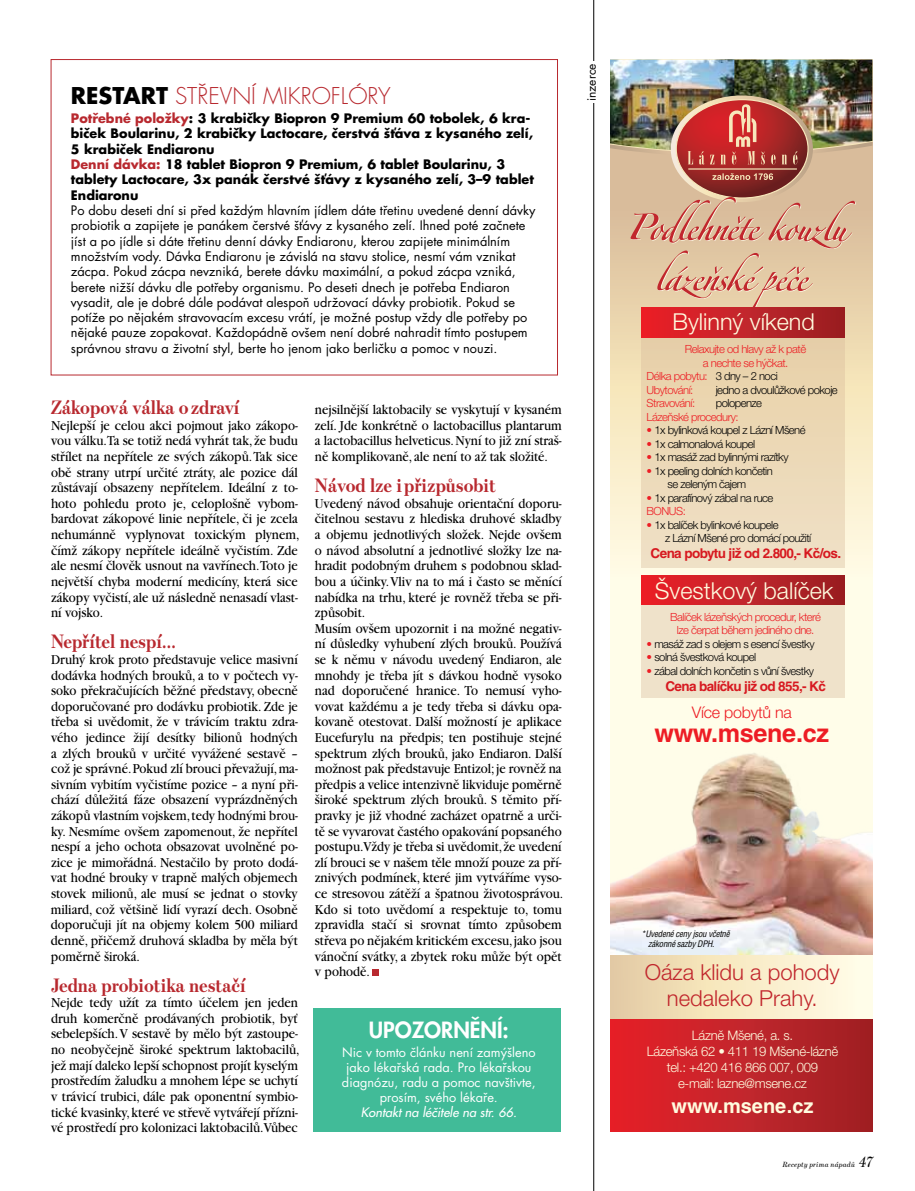
<style>
.page{position:relative;width:915px;height:1191px;background:#fff}
.page>*{position:absolute;margin:0;border:0;box-sizing:border-box;transform-origin:0 0}
.t1{font:700 25.2px "Helvetica CE";letter-spacing:-.015em;color:#ed1d24}
.t2{font:300 23.4px "Helvetica Neue CE";color:#fffcdf}
.t3{font:300 22.5px "Futura CE";letter-spacing:.135em;color:#b8292f}
.t4{font:300 22.05px/26.4px "Helvetica Neue CE";color:#c1272d;text-align:center}
.t5{font:800 21.75px "Futura CE";color:#fff}
.t6{font:700 19.95px "Helvetica CE";color:#fffcdf}
.t7{font:700 19.5px "Escrow";color:#b8292f;scale:.9 1}
.t8{font:300 16.05px "Helvetica Neue CE";letter-spacing:-.015em;color:#ed1d24}
.t9{font:14.25px/15.6px "Garamond CE";color:#000;text-align:justify;scale:.9 1}
.t10{font:700 13.5px "Helvetica CE";letter-spacing:-.045em;color:#d71920}
.t11{font:300 13.2px/15.8px "Helvetica Neue CE";letter-spacing:-.025em;color:#fffcdf;text-align:center}
.t12{font:12.75px/15.3px "Futura CE";color:#000}
.t13{font:700 12.75px/15.3px "Futura CE";color:#000}
.t14{font:12.75px/15px "Futura CE";color:#fff;text-align:center}
.t15{font:italic 12.75px "Futura CE";color:#fff}
.t16{font:12px "Futura CE";color:#000}
.t17{font:300 11.25px/13.5px "Helvetica Neue CE";letter-spacing:-.045em;color:#000}
.t18{font:300 11.25px/13.5px "Helvetica Neue CE";letter-spacing:-.045em;color:#ed1d24;text-align:center}
.t19{font:italic condensed 8.7px/10.5px "Helvetica CE";letter-spacing:-.025em;color:#000}
.t20{font:italic 7.5px "Escrow";letter-spacing:.02em;color:#000}
.s1{font-weight:700;color:#000}
.s2{color:#b8292f}
.s3{color:#000}
.s4{color:#ed1d24}
.s5{font-size:15px}
</style>
<div class="page">
<div style="left:51px;top:59px;width:506px;height:316px;border:1px solid #b8292f"></div>
<hr style="left:593px;top:0;width:1px;height:1191px;background:#000">
<div style="left:586px;top:61px;width:13px;height:42px;background:#fff"></div>
<div style="left:372px;top:969px;width:7px;height:7px;background:#b8292f"></div>
<div style="left:313px;top:1008px;width:247px;height:123px;background:#41bb98"></div>
<svg style="left:610px;top:320px;width:262px;height:420px;background:#fbf4da"></svg>
<img style="left:610px;top:740px;width:262px;height:215px">
<div style="left:609px;top:955px;width:263px;height:64px;background:linear-gradient(to right,#e7cea1,#ffffea)"></div>
<div style="left:609px;top:1019px;width:263px;height:112px;background:linear-gradient(to right,#e7222a,#9e2326)"></div>
<div style="left:641px;top:337px;width:203px;height:231px;background:linear-gradient(to bottom,#e7d0a7,#f0e1c6)"></div>
<div style="left:641px;top:308px;width:203px;height:29px;background:linear-gradient(to right,#ed222a,#982225)"></div>
<div style="left:641px;top:604px;width:203px;height:93px;background:#efe2ca"></div>
<div style="left:641px;top:575px;width:203px;height:30px;background:linear-gradient(to right,#ed222a,#982225)"></div>
<img style="left:610px;top:60px;width:262px;height:260px">
<h3 class="t3" style="left:71px;top:83px;width:319px"><span class="s1">Restart</span> STŘEVN Í MIKROFLÓRY</h3>
<p class="t13" style="left:71px;top:111px;width:464px"><span class="s2">Potřebné položky</span>: 3 krabičky Biopron 9 Premium 60 tobolek, 6 kra&shy;biček Boularinu, 2 krabičky Lactocare, čerstvá šťáva z kysaného zelí, 5 krabiček Endiaronu<br><span class="s2">Denní dávka:</span> 18 tablet Biopron 9 Premium, 6 tablet Boularinu, 3 tablety Lactocare, 3x panák čerstvé šťávy z kysaného zelí, 3–9 tablet Endiaronu</p>
<p class="t12" style="left:71px;top:203px;width:466px">Po dobu deseti dní si před každým hlavním jídlem dáte třetinu uvedené denní dávky probiotik a zapijete je panákem čerstvé šťávy z kysaného zelí. Ihned poté začnete jíst a po jídle si dáte třetinu denní dávky Endiaronu, kterou zapijete minimálním množstvím vody. Dávka Endiaronu je závislá na stavu stolice, nesmí vám vznikat zácpa. Pokud zácpa nevzniká, berete dávku maximální, a pokud zácpa vzniká, berete nižší dávku dle potřeby organismu. Po deseti dnech je potřeba Endiaron vysadit, ale je dobré dále podávat alespoň udržovací dávky probiotik. Pokud se potíže po nějakém stravovacím excesu vrátí, je možné postup vždy dle potřeby po nějaké pauze zopakovat. Každopádně ovšem není dobré nahradit tímto postupem správnou stravu a životní styl, berte ho jenom jako berličku a pomoc v nouzi.</p>
<h3 class="t7" style="left:51px;top:395px;width:211px">Zákopová válka o zdraví</h3>
<p class="t9" style="left:51px;top:418px;width:277px">Nejlepší je celou akci pojmout jako zákopo&shy;vou válku.Ta se totiž nedá vyhrát tak, že budu střílet na nepřítele ze svých zákopů.Tak sice obě strany utrpí určité ztráty, ale pozice dál zůstávají obsazeny nepřítelem. Ideální z to&shy;hoto pohledu proto je, celoplošně vybom&shy;bardovat zákopové linie nepřítele, či je zcela nehumánně vyplynovat toxickým plynem, čímž zákopy nepřítele ideálně vyčistím. Zde ale nesmí člověk usnout na vavřínech.Toto je největší chyba moderní medicíny, která sice zákopy vyčistí, ale už následně nenasadí vlast&shy;ní vojsko.</p>
<h3 class="t7" style="left:51px;top:629px;width:140px">Nepřítel nespí…</h3>
<p class="t9" style="left:51px;top:652px;width:276px">Druhý krok proto představuje velice masivní dodávka hodných brouků, a to v počtech vy&shy;soko překračujících běžné představy, obecně doporučované pro dodávku probiotik. Zde je třeba si uvědomit, že v trávicím traktu zdra&shy;vého jedince žijí desítky bilionů hodných a zlých brouků v určité vyvážené sestavě – což je správné.Pokud zlí brouci převažují,ma&shy;sivním vybitím vyčistíme pozice – a nyní při&shy;chází důležitá fáze obsazení vyprázdněných zákopů vlastním vojskem,tedy hodnými brou&shy;ky. Nesmíme ovšem zapomenout, že nepřítel nespí a jeho ochota obsazovat uvolněné po&shy;zice je mimořádná. Nestačilo by proto dodá&shy;vat hodné brouky v trapně malých objemech stovek milionů, ale musí se jednat o stovky miliard, což většině lidí vyrazí dech. Osobně doporučuji jít na objemy kolem 500 miliard denně, přičemž druhová skladba by měla být poměrně široká.</p>
<h3 class="t7" style="left:51px;top:972px;width:217px">Jedna probiotika nestačí</h3>
<p class="t9" style="left:51px;top:995px;width:277px">Nejde tedy užít za tímto účelem jen jeden druh komerčně prodávaných probiotik, byť sebelepších.V sestavě by mělo být zastoupe&shy;no neobyčejně široké spektrum laktobacilů, jež mají daleko lepší schopnost projít kyselým prostředím žaludku a mnohem lépe se uchytí v trávicí trubici, dále pak oponentní symbio&shy;tické kvasinky,které ve střevě vytvářejí přízni&shy;vé prostředí pro kolonizaci laktobacilů.Vůbec</p>
<p class="t9" style="left:315px;top:402px;width:276px">nejsilnější laktobacily se vyskytují v kysaném zelí. Jde konkrétně o lactobacillus plantarum a lactobacillus helveticus.Nyní to již zní straš&shy;ně komplikovaně, ale není to až tak složité.</p>
<h3 class="t7" style="left:315px;top:473px;width:203px">Návod lze i přizpůsobit</h3>
<p class="t9" style="left:315px;top:496px;width:277px;text-align:left">Uvedený návod obsahuje orientační doporu&shy;čitelnou sestavu z hlediska druhové skladby a objemu jednotlivých složek. Nejde ovšem o návod absolutní a jednotlivé složky lze na&shy;hradit podobným druhem s podobnou sklad&shy;bou a účinky.Vliv na to má i často se měnící nabídka na trhu, které je rovněž třeba se při&shy;způsobit.<br>Musím ovšem upozornit i na možné negativ&shy;ní důsledky vyhubení zlých brouků. Používá se k němu v návodu uvedený Endiaron, ale mnohdy je třeba jít s dávkou hodně vysoko nad doporučené hranice. To nemusí vyho&shy;vovat každému a je tedy třeba si dávku opa&shy;kovaně otestovat. Další možností je aplikace Eucefurylu na předpis; ten postihuje stejné spektrum zlých brouků, jako Endiaron. Další možnost pak představuje Entizol;je rovněž na předpis a velice intenzivně likviduje poměrně široké spektrum zlých brouků. S těmito pří&shy;pravky je již vhodné zacházet opatrně a urči&shy;tě se vyvarovat častého opakování popsaného postupu.Vždy je třeba si uvědomit,že uvedení zlí brouci se v našem těle množí pouze za pří&shy;znivých podmínek, které jim vytváříme vyso&shy;ce stresovou zátěží a špatnou životosprávou.<br>Kdo si toto uvědomí a respektuje to, tomu zpravidla stačí si srovnat tímto způsobem střeva po nějakém kritickém excesu,jako jsou vánoční svátky, a zbytek roku může být opět v pohodě.</p>
<h3 class="t5" style="left:368px;top:1015px;width:141px">UPOZORNĚNÍ:</h3>
<p class="t14" style="left:342px;top:1045px;width:195px">Nic v tomto článku není zamýšleno jako lékařská rada. Pro lékařskou diagnózu, radu a pomoc navštivte, prosím, svého lékaře.</p>
<p class="t15" style="left:361px;top:1104px;width:157px">Kontakt na léčitele na str. 66.</p>
<p class="t16" style="left:584px;top:101px;width:39px;rotate:-90deg">inzerce</p>
<h2 class="t2" style="left:672px;top:307px;width:144px">Bylinný víkend</h2>
<p class="t18" style="left:684px;top:343px;width:123px">Relaxujte od hlavy až k patě</p>
<p class="t18" style="left:702px;top:357px;width:87px">a nechte se hýčkat.</p>
<p class="t18" style="left:646px;top:370px;width:133px">Délka pobytu: <span class="s3">3 dny – 2 noci</span></p>
<p class="t18" style="left:646px;top:384px;width:48px">Ubytování:</p>
<p class="t17" style="left:715px;top:384px;width:123px">jedno a dvoulůžkové pokoje</p>
<p class="t18" style="left:646px;top:397px;width:50px">Stravování:</p>
<p class="t17" style="left:715px;top:397px;width:48px">polopenze</p>
<p class="t18" style="left:646px;top:411px;width:93px">Lázeňské procedury:</p>
<p class="t17" style="left:646px;top:424px;width:160px"><span class="s4">•</span> 1x bylinková koupel z Lázní Mšené</p>
<p class="t17" style="left:646px;top:438px;width:110px"><span class="s4">•</span> 1x calmonalová koupel</p>
<p class="t17" style="left:646px;top:451px;width:143px"><span class="s4">•</span> 1x masáž zad bylinnými razítky</p>
<p class="t17" style="left:646px;top:465px;width:128px;text-align:center"><span class="s4">•</span> 1x peeling dolních končetin se zeleným čajem</p>
<p class="t17" style="left:646px;top:492px;width:128px"><span class="s4">•</span> 1x parafínový zábal na ruce<br><span class="s4">BONUS:</span></p>
<p class="t17" style="left:664px;top:519px;width:148px;text-indent:-18px"><span class="s4">•</span> 1x balíček bylinkové koupele<br>z Lázní Mšené pro domácí použití</p>
<p class="t10" style="left:650px;top:546px;width:192px">Cena pobytu již od 2.800,- Kč/os.</p>
<h2 class="t2" style="left:654px;top:576px;width:180px">Švestkový balíček</h2>
<p class="t18" style="left:670px;top:610px;width:152px">Balíček lázeňských procedur, které lze čerpat během jediného dne.</p>
<p class="t17" style="left:646px;top:637px;width:169px"><span class="s4">•</span> masáž zad s olejem s esencí švestky</p>
<p class="t17" style="left:646px;top:651px;width:111px"><span class="s4">•</span> solná švestková koupel</p>
<p class="t17" style="left:646px;top:664px;width:169px"><span class="s4">•</span> zábal dolních končetin s vůní švestky</p>
<p class="t10" style="left:665px;top:678px;width:162px">Cena balíčku již od 855,- Kč</p>
<p class="t8" style="left:691px;top:703px;width:101px">Více pobytů na</p>
<h1 class="t1" style="left:654px;top:718px;width:176px">www.msene.cz</h1>
<p class="t19" style="left:648px;top:928px;width:83px;text-indent:-7px">*Uvedené ceny jsou včetně zákonné sazby DPH.</p>
<h3 class="t4" style="left:644px;top:960px;width:196px">Oáza klidu a pohody nedaleko Prahy.</h3>
<p class="t11" style="left:646px;top:1028px;width:193px">Lázně Mšené, a. s.<br>Lázeňská 62 • 411 19 Mšené-lázně tel.: +420 416 866 007, 009<br>e-mail: lazne@msene.cz</p>
<h3 class="t6" style="left:671px;top:1094px;width:143px">www.msene.cz</h3>
<p class="t20" style="left:782px;top:1160px;width:91px">Recepty prima nápadů <span class="s5">47</span></p>
</div>
